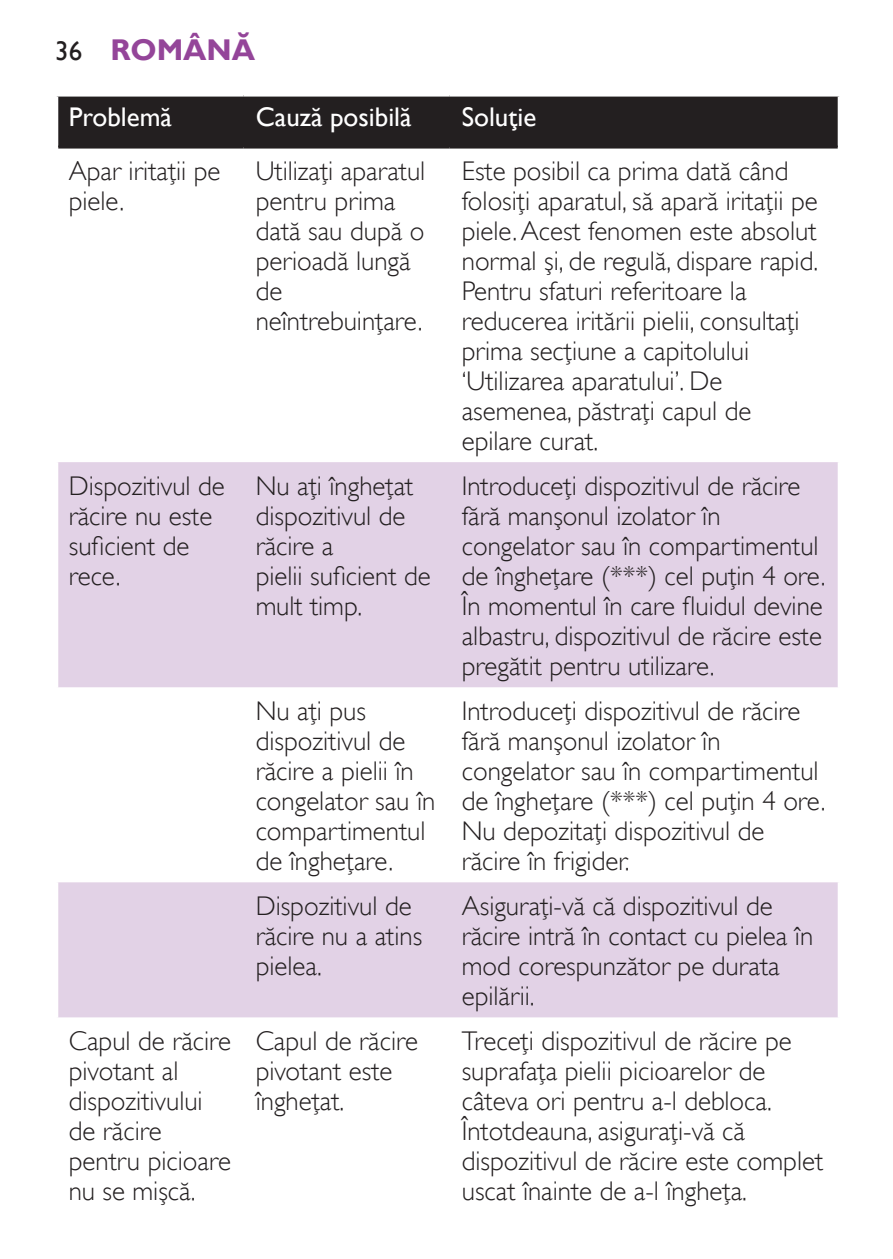
<style>
.page{position:relative;width:893px;height:1259px;background:#fff}
.page>*{position:absolute;margin:0;border:0;box-sizing:border-box;transform-origin:0 0}
.t1{font:700 30px "Gill Sans Alt One WGL";color:#944599}
.t2{font:27px/30px "Gill Sans Alt One WGL Light";color:#231f20}
.t3{font:27px "Gill Sans Alt One WGL";color:#fff}
.s1{font-weight:400;font-size:27px;color:#231f20}
</style>
<div class="page">
<div style="left:58px;top:97px;width:780px;height:49px;background:#231f20"></div>
<svg style="left:58px;top:462px;width:780px;height:555px;fill:#e2d2e6"></svg>
<hr style="left:58px;top:146px;width:186px;height:3px;background:#231f20">
<hr style="left:244px;top:146px;width:206px;height:3px;background:#231f20">
<hr style="left:450px;top:146px;width:388px;height:3px;background:#231f20">
<p class="t1" style="left:55px;top:29px;width:202px"><span class="s1">36</span> ROMÂNĂ</p>
<p class="t3" style="left:69px;top:98px;width:105px">Problemă</p>
<p class="t3" style="left:256px;top:98px;width:158px">Cauză posibilă</p>
<p class="t3" style="left:462px;top:98px;width:76px">Soluţie</p>
<p class="t2" style="left:69px;top:156px;width:153px">Apar iritaţii pe piele.</p>
<p class="t2" style="left:256px;top:156px;width:171px">Utilizaţi aparatul pentru prima dată sau după o perioadă lungă de neîntrebuinţare.</p>
<p class="t2" style="left:462px;top:156px;width:358px">Este posibil ca prima dată când folosiţi aparatul, să apară iritaţii pe piele. Acest fenomen este absolut normal şi, de regulă, dispare rapid.<br>Pentru sfaturi referitoare la reducerea iritării pielii, consultaţi prima secţiune a capitolului ‘Utilizarea aparatului’. De asemenea, păstraţi capul de epilare curat.</p>
<p class="t2" style="left:69px;top:471px;width:158px">Dispozitivul de răcire nu este suficient de rece.</p>
<p class="t2" style="left:256px;top:471px;width:177px">Nu aţi îngheţat dispozitivul de răcire a<br>pielii suficient de mult timp.</p>
<p class="t2" style="left:462px;top:471px;width:365px">Introduceţi dispozitivul de răcire fără manşonul izolator în congelator sau în compartimentul de îngheţare (***) cel puţin 4 ore.<br>În momentul în care fluidul devine albastru, dispozitivul de răcire este pregătit pentru utilizare.</p>
<p class="t2" style="left:256px;top:696px;width:181px">Nu aţi pus dispozitivul de răcire a pielii în congelator sau în compartimentul de îngheţare.</p>
<p class="t2" style="left:462px;top:696px;width:365px">Introduceţi dispozitivul de răcire fără manşonul izolator în congelator sau în compartimentul de îngheţare (***) cel puţin 4 ore.<br>Nu depozitaţi dispozitivul de răcire în frigider.</p>
<p class="t2" style="left:256px;top:891px;width:168px">Dispozitivul de răcire nu a atins pielea.</p>
<p class="t2" style="left:462px;top:891px;width:353px">Asiguraţi-vă că dispozitivul de răcire intră în contact cu pielea în mod corespunzător pe durata epilării.</p>
<p class="t2" style="left:69px;top:1026px;width:164px">Capul de răcire pivotant al dispozitivului de răcire pentru picioare nu se mişcă.</p>
<p class="t2" style="left:256px;top:1026px;width:164px">Capul de răcire pivotant este îngheţat.</p>
<p class="t2" style="left:462px;top:1026px;width:363px">Treceţi dispozitivul de răcire pe suprafaţa pielii picioarelor de câteva ori pentru a-l debloca.<br>Întotdeauna, asiguraţi-vă că dispozitivul de răcire este complet uscat înainte de a-l îngheţa.</p>
</div>
